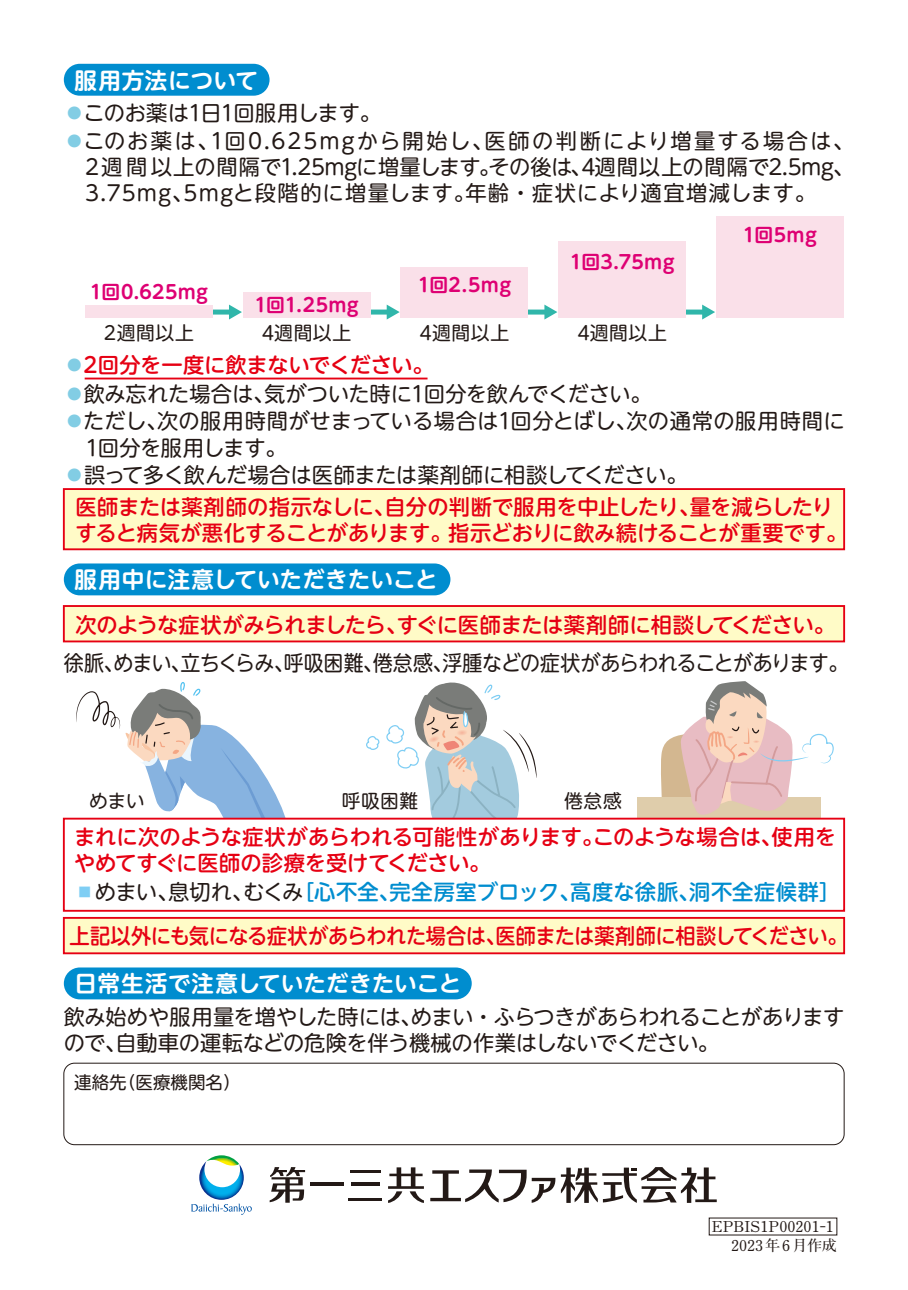
<style>
.page{position:relative;width:908px;height:1290px;background:#fff}
.page>*{position:absolute;margin:0;border:0;box-sizing:border-box;transform-origin:0 0}
.t1{font:700 22.5px "UD Shin M Go Pro De";letter-spacing:.01em;color:#fff}
.t2{font:21.25px/26.2px "UD Shin M Go Pro";letter-spacing:-.01em;color:#231916}
.t3{font:500 21.25px/26.2px "UD Shin M Go Pro";letter-spacing:-.015em;color:#e60013}
.t4{font:21.25px "UD Shin M Go Pro";letter-spacing:-.035em;color:#231916;scale:.94 1}
.t5{font:500 21.25px "UD Shin M Go Pro";letter-spacing:-.015em;color:#e60013;scale:.95 1}
.t6{font:500 21.25px "UD Shin M Go Pro";letter-spacing:.015em;color:#008dcf}
.t7{font:21.25px "UD Shin M Go Pro";letter-spacing:-.04em;color:#231916}
.t8{font:700 18.75px "UD Shin M Go Pro De";letter-spacing:.015em;color:#de0073}
.t9{font:18.75px "UD Shin M Go Pro";letter-spacing:.03em;color:#231916}
.t10{font:17.5px "UD Shin M Go Pro";color:#231916}
.t11{font:700 15px "Futo Min A101 Pro";color:#231916}
.s1{color:#82cde4}
.s2{font-weight:400;color:#82cde4}
.s3{font-weight:400;color:#7fcef4}
.s4{font-weight:400;color:#231916}
</style>
<div class="page">
<svg style="left:637px;top:797px;width:183px;height:21px"></svg>
<svg style="left:364px;top:682px;width:172px;height:136px"></svg>
<svg style="left:76px;top:682px;width:210px;height:136px"></svg>
<svg style="left:191px;top:1155px;width:61px;height:60px"></svg>
<hr style="left:310px;top:1182px;width:33px;height:4px;background:#231916">
<hr style="left:351px;top:1183px;width:28px;height:3px;background:#231916">
<hr style="left:350px;top:1170px;width:30px;height:3px;background:#231916">
<hr style="left:348px;top:1198px;width:34px;height:3px;background:#231916">
<svg style="left:388px;top:1167px;width:36px;height:36px"></svg>
<svg style="left:269px;top:1167px;width:36px;height:36px"></svg>
<svg style="left:430px;top:1167px;width:286px;height:36px"></svg>
<div style="left:63px;top:1062px;width:781px;height:83px;border:1px solid #231916;border-radius:11px"></div>
<div style="left:64px;top:64px;width:205px;height:32px;background:#008dcf;border-radius:16px"></div>
<div style="left:64px;top:967px;width:407px;height:32px;background:#008dcf;border-radius:16px"></div>
<div style="left:64px;top:563px;width:386px;height:32px;background:#008dcf;border-radius:16px"></div>
<div style="left:64px;top:489px;width:779px;height:60px;background:#fffbc7"></div>
<div style="left:63px;top:488px;width:781px;height:62px;border:2px solid #e60013"></div>
<div style="left:64px;top:606px;width:779px;height:35px;background:#fffbc7"></div>
<div style="left:63px;top:605px;width:781px;height:37px;border:2px solid #e60013"></div>
<div style="left:64px;top:918px;width:779px;height:35px;background:#fffbc7"></div>
<div style="left:63px;top:917px;width:781px;height:37px;border:2px solid #e60013"></div>
<hr style="left:85px;top:378px;width:342px;height:1px;background:#e60013">
<div style="left:63px;top:818px;width:781px;height:94px;border:2px solid #e60013"></div>
<div style="left:204px;top:310px;width:27px;height:5px;background:#30b6aa"></div>
<svg style="left:229px;top:305px;width:13px;height:14px"></svg>
<div style="left:715px;top:216px;width:128px;height:102px;background:#fae0e9"></div>
<div style="left:85px;top:305px;width:128px;height:13px;background:#fae0e9"></div>
<div style="left:362px;top:310px;width:27px;height:5px;background:#30b6aa"></div>
<svg style="left:386px;top:305px;width:13px;height:14px"></svg>
<div style="left:519px;top:310px;width:27px;height:5px;background:#30b6aa"></div>
<svg style="left:544px;top:305px;width:13px;height:14px"></svg>
<div style="left:677px;top:310px;width:27px;height:5px;background:#30b6aa"></div>
<svg style="left:701px;top:305px;width:13px;height:14px"></svg>
<div style="left:243px;top:293px;width:127px;height:25px;background:#fae0e9"></div>
<div style="left:400px;top:267px;width:128px;height:51px;background:#fae0e9"></div>
<div style="left:558px;top:242px;width:127px;height:76px;background:#fae0e9"></div>
<svg style="left:659px;top:681px;width:174px;height:134px"></svg>
<p class="t1" style="left:75px;top:62px;width:185px">服用方法について</p>
<p class="t7" style="left:64px;top:96px;width:329px"><span class="s1">●</span>このお薬は1日1回服用します。　</p>
<p class="t2" style="left:85px;top:127px;width:770px;text-align:justify;text-indent:-21px"><span class="s1">●</span>このお薬は、1回0.625mgから開始し、医師の判断により増量する場合は、2週間以上の間隔で1.25mgに増量します。その後は、4週間以上の間隔で2.5mg、3.75mg、5mgと段階的に増量します。年齢・症状により適宜増減します。</p>
<p class="t8" style="left:90px;top:277px;width:119px">1回0.625MG</p>
<p class="t8" style="left:254px;top:289px;width:105px">1回1.25MG</p>
<p class="t8" style="left:417px;top:270px;width:95px">1回2.5MG</p>
<p class="t8" style="left:569px;top:247px;width:106px">1回3.75MG</p>
<p class="t9" style="left:104px;top:317px;width:91px">2週間以上</p>
<p class="t9" style="left:262px;top:317px;width:91px">4週間以上</p>
<p class="t9" style="left:419px;top:317px;width:91px">4週間以上</p>
<p class="t9" style="left:577px;top:317px;width:91px">4週間以上</p>
<p class="t8" style="left:742px;top:219px;width:75px">1回5MG</p>
<p class="t3" style="left:64px;top:351px;width:371px"><span class="s2">●</span>2回分を一度に飲まないでください。</p>
<p class="t2" style="left:64px;top:379px;width:589px"><span class="s1">●</span>飲み忘れた場合は、気がついた時に1回分を飲んでください。</p>
<p class="t2" style="left:85px;top:407px;width:760px;text-indent:-21px"><span class="s1">●</span>ただし、次の服用時間がせまっている場合は1回分とばし、次の通常の服用時間に<br>1回分を服用します。</p>
<p class="t2" style="left:64px;top:461px;width:625px"><span class="s1">●</span>誤って多く飲んだ場合は医師または薬剤師に相談してください。</p>
<p class="t3" style="left:75px;top:492px;width:773px">医師または薬剤師の指示なしに、自分の判断で服用を中止したり、量を減らしたりすると病気が悪化することがあります。指示どおりに飲み続けることが重要です。</p>
<p class="t1" style="left:75px;top:561px;width:364px">服用中に注意していただきたいこと</p>
<p class="t3" style="left:75px;top:610px;width:760px">次のような症状がみられましたら、すぐに医師または薬剤師に相談してください。</p>
<p class="t4" style="left:64px;top:645px;width:835px">徐脈、めまい、立ちくらみ、呼吸困難、倦怠感、浮腫などの症状があらわれることがあります。</p>
<p class="t9" style="left:89px;top:785px;width:57px">めまい</p>
<p class="t9" style="left:341px;top:785px;width:78px">呼吸困難</p>
<p class="t9" style="left:564px;top:785px;width:59px">倦怠感</p>
<p class="t3" style="left:74px;top:822px;width:763px">まれに次のような症状があらわれる可能性があります。このような場合は、使用をやめてすぐに医師の診療を受けてください。</p>
<p class="t6" style="left:74px;top:874px;width:767px"><span class="s3">■</span><span class="s4">めまい、息切れ、むくみ</span>［心不全、完全房室ブロック、高度な徐脈、洞不全症候群］</p>
<p class="t5" style="left:70px;top:919px;width:820px">上記以外にも気になる症状があらわれた場合は、医師または薬剤師に相談してください。</p>
<p class="t1" style="left:75px;top:965px;width:388px">日常生活で注意していただきたいこと</p>
<p class="t2" style="left:64px;top:1003px;width:781px">飲み始めや服用量を増やした時には、めまい・ふらつきがあらわれることがありますので、自動車の運転などの危険を伴う機械の作業はしないでください。</p>
<p class="t10" style="left:74px;top:1068px;width:168px">連絡先（医療機関名）</p>
<p class="t11" style="left:711px;top:1214px;width:123px">EPBIS1P00201-1</p>
<p class="t11" style="left:730px;top:1234px;width:107px">2023年6月作成</p>
</div>
